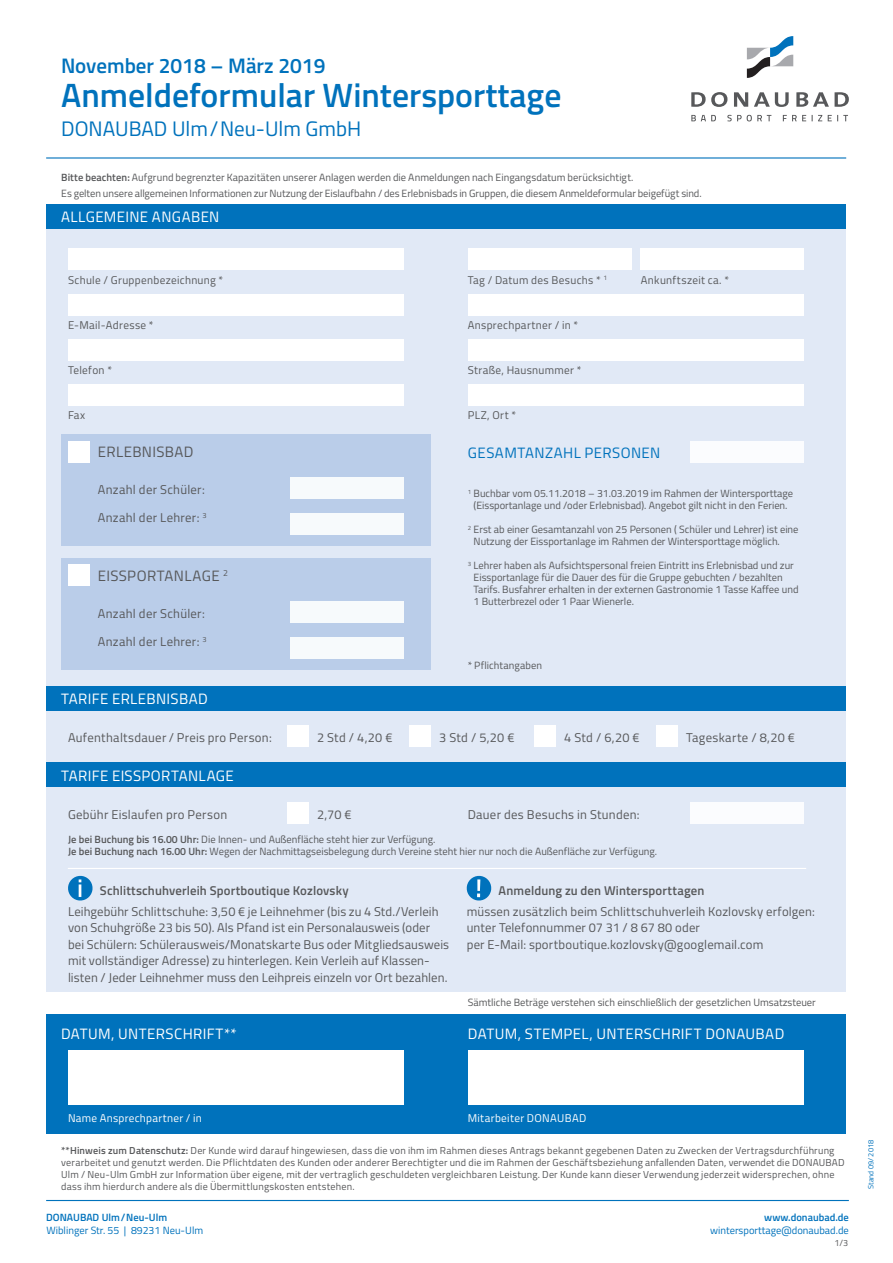
<style>
.page{position:relative;width:893px;height:1263px;background:#fff}
.page>*{position:absolute;margin:0;border:0;box-sizing:border-box;transform-origin:0 0}
.t1{font:600 33.75px "Titillium";color:#0072bc}
.t2{font:21px "Titillium";color:#0072bc}
.t3{font:600 21px "Titillium";color:#0072bc}
.t4{font:15px "Titillium";letter-spacing:.02em;color:#fff}
.t5{font:15px "Titillium";letter-spacing:.02em;color:#57585a}
.t6{font:15px "Titillium";letter-spacing:.03em;color:#0072bc}
.t7{font:12.75px/16.5px "Titillium";letter-spacing:.01em;color:#57585a}
.t8{font:600 12.75px "Titillium";letter-spacing:.01em;color:#57585a}
.t9{font:12.75px "Titillium";letter-spacing:.03em;color:#57585a}
.t10{font:11.25px "Titillium";letter-spacing:.025em;color:#57585a}
.t11{font:11.25px "Titillium";letter-spacing:.03em;color:#fff}
.t12{font:10.5px/12px "Titillium";color:#57585a}
.t13{font:10.5px "Titillium";color:#0072bc}
.t14{font:600 10.5px "Titillium";color:#0072bc}
.t15{font:10.2px/12px "Titillium";letter-spacing:.02em;color:#57585a}
.t16{font:9px "Titillium";color:#57585a}
.t17{font:7.5px "Titillium";color:#0072bc}
.s1{font-weight:600}
</style>
<div class="page">
<div style="left:47px;top:205px;width:799px;height:786px;background:#e1e9f6"></div>
<div style="left:47px;top:204px;width:799px;height:24px;background:#0072bc"></div>
<div style="left:61px;top:435px;width:370px;height:111px;background:#bacde9"></div>
<div style="left:61px;top:558px;width:370px;height:112px;background:#bacde9"></div>
<div style="left:47px;top:1015px;width:799px;height:119px;background:#0072bc"></div>
<div style="left:47px;top:686px;width:799px;height:24px;background:#0072bc"></div>
<div style="left:47px;top:762px;width:799px;height:25px;background:#0072bc"></div>
<hr style="left:46px;top:1200px;width:803px;height:1px;background:#0072bc">
<hr style="left:68px;top:868px;width:738px;height:1px;background:#fff">
<hr style="left:46px;top:157px;width:800px;height:2px;background:#0072bc">
<svg style="left:691px;top:115px;width:157px;height:6px"></svg>
<svg style="left:691px;top:92px;width:158px;height:15px"></svg>
<svg style="left:747px;top:36px;width:46px;height:42px"></svg>
<div style="left:68px;top:249px;width:336px;height:21px;background:#fff"></div>
<div style="left:68px;top:1051px;width:336px;height:54px;background:#fff"></div>
<div style="left:468px;top:1051px;width:336px;height:54px;background:#fff"></div>
<div style="left:68px;top:295px;width:336px;height:21px;background:#fff"></div>
<div style="left:68px;top:339px;width:336px;height:22px;background:#fff"></div>
<div style="left:68px;top:384px;width:336px;height:22px;background:#fff"></div>
<div style="left:468px;top:249px;width:163px;height:21px;background:#fff"></div>
<div style="left:640px;top:249px;width:164px;height:21px;background:#fff"></div>
<div style="left:468px;top:295px;width:336px;height:21px;background:#fff"></div>
<div style="left:468px;top:339px;width:336px;height:22px;background:#fff"></div>
<div style="left:468px;top:384px;width:336px;height:22px;background:#fff"></div>
<div style="left:287px;top:725px;width:22px;height:22px;background:#fff"></div>
<div style="left:287px;top:802px;width:22px;height:21px;background:#fff"></div>
<div style="left:409px;top:725px;width:22px;height:22px;background:#fff"></div>
<div style="left:534px;top:725px;width:22px;height:22px;background:#fff"></div>
<div style="left:656px;top:725px;width:22px;height:22px;background:#fff"></div>
<div style="left:690px;top:441px;width:114px;height:22px;background:#fbfcfe"></div>
<div style="left:690px;top:802px;width:114px;height:21px;background:#fbfcfe"></div>
<div style="left:68px;top:441px;width:21px;height:21px;background:#fff"></div>
<div style="left:68px;top:565px;width:21px;height:21px;background:#fff"></div>
<div style="left:290px;top:477px;width:114px;height:22px;background:#f7fafc"></div>
<div style="left:290px;top:601px;width:114px;height:21px;background:#f7fafc"></div>
<div style="left:290px;top:513px;width:114px;height:21px;background:#f7fafc"></div>
<div style="left:290px;top:637px;width:114px;height:21px;background:#f7fafc"></div>
<svg style="left:466px;top:875px;width:26px;height:26px"></svg>
<svg style="left:68px;top:875px;width:25px;height:26px"></svg>
<h2 class="t3" style="left:61px;top:50px;width:266px">November 2018 – März 2019</h2>
<h1 class="t1" style="left:61px;top:70px;width:502px">Anmeldeformular Wintersporttage</h1>
<h2 class="t2" style="left:61px;top:113px;width:302px">DONAUBAD Ulm/Neu-Ulm GmbH</h2>
<p class="t12" style="left:61px;top:169px;width:642px;line-height:16px"><span class="s1">Bitte beachten:</span> Aufgrund begrenzter Kapazitäten unserer Anlagen werden die Anmeldungen nach Eingangsdatum berücksichtigt.<br>Es gelten unsere allgemeinen Informationen zur Nutzung der Eislaufbahn / des Erlebnisbads in Gruppen, die diesem Anmeldeformular beigefügt sind.</p>
<h3 class="t4" style="left:61px;top:206px;width:160px">ALLGEMEINE ANGABEN</h3>
<p class="t10" style="left:68px;top:271px;width:157px">Schule / Gruppenbezeichnung *</p>
<p class="t10" style="left:68px;top:317px;width:87px">E-Mail-Adresse *</p>
<p class="t10" style="left:68px;top:362px;width:46px">Telefon *</p>
<p class="t10" style="left:68px;top:407px;width:19px">Fax</p>
<h3 class="t5" style="left:98px;top:441px;width:97px">ERLEBNISBAD</h3>
<p class="t7" style="left:98px;top:481px;width:109px">Anzahl der Schüler:</p>
<p class="t7" style="left:98px;top:509px;width:110px">Anzahl der Lehrer: <sup>3</sup></p>
<h3 class="t5" style="left:98px;top:565px;width:132px">EISSPORTANLAGE <sup>2</sup></h3>
<p class="t7" style="left:98px;top:605px;width:109px">Anzahl der Schüler:</p>
<p class="t7" style="left:98px;top:633px;width:110px">Anzahl der Lehrer: <sup>3</sup></p>
<h3 class="t4" style="left:61px;top:688px;width:148px">TARIFE ERLEBNISBAD</h3>
<p class="t7" style="left:68px;top:729px;width:205px">Aufenthaltsdauer / Preis pro Person:</p>
<h3 class="t4" style="left:61px;top:764px;width:174px">TARIFE EISSPORTANLAGE</h3>
<p class="t7" style="left:68px;top:805px;width:161px">Gebühr Eislaufen pro Person</p>
<p class="t7" style="left:317px;top:729px;width:77px">2 Std / 4,20 €</p>
<p class="t7" style="left:317px;top:805px;width:36px">2,70 €</p>
<p class="t10" style="left:468px;top:271px;width:141px">Tag / Datum des Besuchs * <sup>1</sup></p>
<p class="t10" style="left:641px;top:271px;width:90px">Ankunftszeit ca. *</p>
<p class="t10" style="left:468px;top:317px;width:112px">Ansprechpartner / in *</p>
<p class="t10" style="left:468px;top:362px;width:115px">Straße, Hausnummer *</p>
<p class="t10" style="left:468px;top:407px;width:50px">PLZ, Ort *</p>
<h3 class="t6" style="left:468px;top:442px;width:194px">GESAMTANZAHL PERSONEN</h3>
<p class="t12" style="left:468px;top:487px;width:327px;text-align:center"><sup>1</sup> Buchbar vom 05.11.2018 – 31.03.2019 im Rahmen der Wintersporttage (Eissportanlage und /oder Erlebnisbad). Angebot gilt nicht in den Ferien.</p>
<p class="t12" style="left:474px;top:523px;width:326px;text-indent:-6px"><sup>2</sup> Erst ab einer Gesamtanzahl von 25 Personen (‚Schüler und Lehrer) ist eine<br>Nutzung der Eissportanlage im Rahmen der Wintersporttage möglich.</p>
<p class="t12" style="left:474px;top:559px;width:326px;text-indent:-6px"><sup>3</sup> Lehrer haben als Aufsichtspersonal freien Eintritt ins Erlebnisbad und zur Eissportanlage für die Dauer des für die Gruppe gebuchten / bezahlten Tarifs. Busfahrer erhalten in der externen Gastronomie 1 Tasse Kaffee und 1 Butterbrezel oder 1 Paar Wienerle.</p>
<p class="t12" style="left:468px;top:659px;width:76px">* Pflichtangaben</p>
<p class="t7" style="left:439px;top:729px;width:77px">3 Std / 5,20 €</p>
<p class="t7" style="left:564px;top:729px;width:77px">4 Std / 6,20 €</p>
<p class="t9" style="left:686px;top:728px;width:111px">Tageskarte / 8,20 €</p>
<p class="t7" style="left:468px;top:805px;width:173px">Dauer des Besuchs in Stunden:</p>
<p class="t12" style="left:68px;top:833px;width:591px"><span class="s1">Je bei Buchung bis 16.00 Uhr:</span> Die Innen- und Außenfläche steht hier zur Verfügung.<br><span class="s1">Je bei Buchung nach 16.00 Uhr:</span> Wegen der Nachmittagseisbelegung durch Vereine steht hier nur noch die Außenfläche zur Verfügung.</p>
<p class="t8" style="left:100px;top:881px;width:250px">Schlittschuhverleih Sportboutique Kozlovsky</p>
<p class="t7" style="left:68px;top:902px;width:383px">Leihgebühr Schlittschuhe: 3,50 € je Leihnehmer (bis zu 4 Std./Verleih von Schuhgröße 23 bis 50). Als Pfand ist ein Personalausweis (oder bei Schülern: Schülerausweis/Monatskarte Bus oder Mitgliedsausweis mit vollständiger Adresse) zu hinterlegen. Kein Verleih auf Klassen&shy;listen / Jeder Leihnehmer muss den Leihpreis einzeln vor Ort bezahlen.</p>
<p class="t8" style="left:499px;top:881px;width:207px">Anmeldung zu den Wintersporttagen</p>
<p class="t7" style="left:467px;top:902px;width:350px">müssen zusätzlich beim Schlittschuhverleih Kozlovsky erfolgen: unter Telefonnummer 07 31 / 8 67 80 oder<br>per E-Mail: sportboutique.kozlovsky@googlemail.com</p>
<p class="t12" style="left:468px;top:996px;width:350px">Sämtliche Beträge verstehen sich einschließlich der gesetzlichen Umsatzsteuer</p>
<h3 class="t4" style="left:61px;top:1023px;width:177px">DATUM, UNTERSCHRIFT**</h3>
<h3 class="t4" style="left:468px;top:1023px;width:318px">DATUM, STEMPEL, UNTERSCHRIFT DONAUBAD</h3>
<p class="t11" style="left:68px;top:1109px;width:135px">Name Ansprechpartner / in</p>
<p class="t11" style="left:468px;top:1109px;width:120px">Mitarbeiter DONAUBAD</p>
<p class="t15" style="left:61px;top:1144px;width:785px"><span class="s1">**Hinweis zum Datenschutz:</span> Der Kunde wird darauf hingewiesen, dass die von ihm im Rahmen dieses Antrags bekannt gegebenen Daten zu Zwecken der Vertragsdurchführung verarbeitet und genutzt werden. Die Pflichtdaten des Kunden oder anderer Berechtigter und die im Rahmen der Geschäftsbeziehung anfallenden Daten, verwendet die DONAUBAD Ulm / Neu-Ulm GmbH zur Information über eigene, mit der vertraglich geschuldeten vergleichbaren Leistung. Der Kunde kann dieser Verwendung jederzeit widersprechen, ohne dass ihm hierdurch andere als die Übermittlungskosten entstehen.</p>
<p class="t14" style="left:46px;top:1209px;width:123px">DONAUBAD Ulm/Neu-Ulm</p>
<p class="t13" style="left:47px;top:1222px;width:158px">Wiblinger Str. 55 | 89231 Neu-Ulm</p>
<p class="t14" style="left:764px;top:1209px;width:86px">www.donaubad.de</p>
<p class="t13" style="left:710px;top:1222px;width:140px">wintersporttage@donaubad.de</p>
<p class="t16" style="left:835px;top:1236px;width:15px">1/3</p>
<p class="t17" style="left:865px;top:1189px;width:51px;rotate:-90deg">Stand 09/ 2018</p>
</div>
